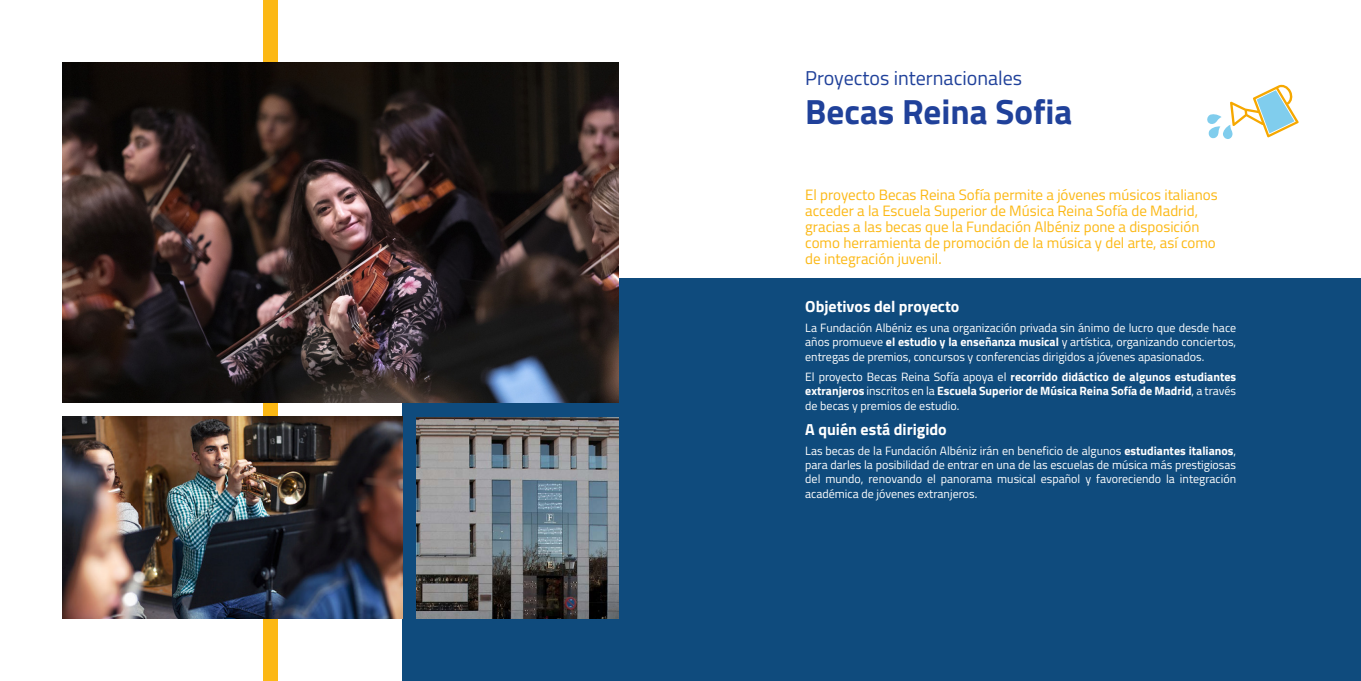
<style>
.page{position:relative;width:1361px;height:681px;background:#fff}
.page>*{position:absolute;margin:0;border:0;box-sizing:border-box;transform-origin:0 0}
.t1{font:700 35px "Titillium Web";color:#20419a}
.t2{font:20px "Titillium Web";color:#20419a}
.t3{font:700 16px "Titillium Web";color:#fff}
.t4{font:15px/16px "Titillium Web";color:#fcb814}
.t5{font:12px/14.4px "Titillium Web";color:#fff;text-align:justify}
.t6{font:700 12px/14.4px "Titillium Web";color:#fff;text-align:justify}
.s1{font-weight:700}
.s2{font-weight:400}
</style>
<div class="page">
<div style="left:264px;top:0;width:14px;height:680px;background:#fcb814"></div>
<div style="left:403px;top:278px;width:958px;height:402px;background:#0f4b7d"></div>
<svg style="left:1207px;top:85px;width:91px;height:54px"></svg>
<img style="left:62px;top:62px;width:556px;height:341px">
<img style="left:62px;top:416px;width:341px;height:202px">
<img style="left:417px;top:417px;width:201px;height:201px">
<h2 class="t2" style="left:805px;top:63px;width:218px">Proyectos internacionales</h2>
<h1 class="t1" style="left:805px;top:85px;width:269px">Becas Reina Sofia</h1>
<p class="t4" style="left:805px;top:186px;width:414px">El proyecto Becas Reina Sofía permite a jóvenes músicos italianos acceder a la Escuela Superior de Música Reina Sofía de Madrid, gracias a las becas que la Fundación Albéniz pone a disposición como herramienta de promoción de la música y del arte, así como de integración juvenil.</p>
<h3 class="t3" style="left:805px;top:294px;width:156px">Objetivos del proyecto</h3>
<p class="t5" style="left:805px;top:320px;width:432px">La Fundación Albéniz es una organización privada sin ánimo de lucro que desde hace años promueve <span class="s1">el estudio y la enseñanza musical</span> y artística, organizando conciertos, entregas de premios, concursos y conferencias dirigidos a jóvenes apasionados.</p>
<p class="t6" style="left:805px;top:368px;width:432px"><span class="s2">El proyecto Becas Reina Sofía apoya el</span> recorrido didáctico de algunos estudiantes extranjeros <span class="s2">inscritos en la</span> Escuela Superior de Música Reina Sofía de Madrid<span class="s2">, a través de becas y premios de estudio.</span></p>
<h3 class="t3" style="left:805px;top:416px;width:143px">A quién está dirigido</h3>
<p class="t5" style="left:805px;top:442px;width:432px">Las becas de la Fundación Albéniz irán en beneficio de algunos <span class="s1">estudiantes italianos</span>, para darles la posibilidad de entrar en una de las escuelas de música más prestigiosas del mundo, renovando el panorama musical español y favoreciendo la integración académica de jóvenes extranjeros.</p>
</div>
